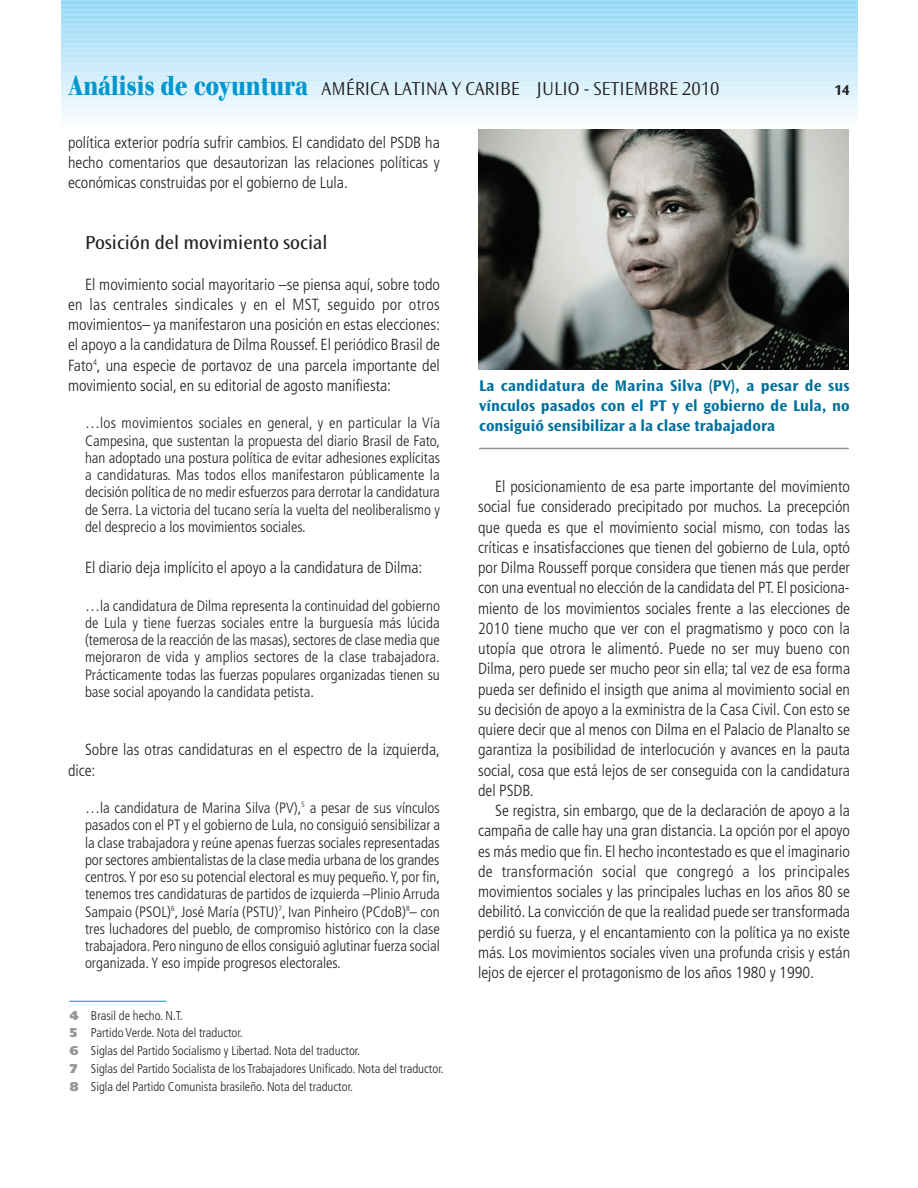
<style>
.page{position:relative;width:918px;height:1188px;background:#fff}
.page>*{position:absolute;margin:0;border:0;box-sizing:border-box;transform-origin:0 0}
.t1{font:300 19.5px "Ocean Sans Std";color:#231f20}
.t2{font:19.5px "Ocean Sans Std";color:#231f20}
.t3{font:300 condensed 16.2px/20.2px "Frutiger";color:#231f20;text-align:justify}
.t4{font:700 16.2px/20.2px "Ocean Sans Std";color:#00719c;text-align:justify}
.t5{font:300 condensed 15px/17.2px "Frutiger";color:#231f20;text-align:justify}
.t6{font:700 15px "Ocean Sans Std";color:#231f20}
.t7{font:300 condensed 12.75px/17.9px "Frutiger";color:#231f20}
.s1{font-family:"Walbaum";font-weight:700;font-size:27px;color:#0097cf}
.s2{font-family:"Frutiger LT Std";font-weight:900;font-stretch:normal;color:#939598}
</style>
<div class="page">
<hr style="left:61px;top:1px;width:796px;height:3px;background:#8fd8f7">
<hr style="left:61px;top:4px;width:796px;height:4px;background:#a3def8">
<hr style="left:61px;top:6px;width:796px;height:3px;background:#95daf8">
<hr style="left:61px;top:8px;width:796px;height:4px;background:#9edcf8">
<hr style="left:61px;top:10px;width:796px;height:3px;background:#98dbf8">
<hr style="left:61px;top:13px;width:796px;height:4px;background:#a4def8">
<hr style="left:61px;top:15px;width:796px;height:3px;background:#9cdcf8">
<hr style="left:61px;top:18px;width:796px;height:4px;background:#aae0f8">
<hr style="left:61px;top:20px;width:796px;height:3px;background:#a1ddf8">
<hr style="left:61px;top:23px;width:796px;height:4px;background:#afe2f8">
<hr style="left:61px;top:25px;width:796px;height:3px;background:#a5dff8">
<hr style="left:61px;top:28px;width:796px;height:4px;background:#b5e3f9">
<hr style="left:61px;top:30px;width:796px;height:3px;background:#aae0f9">
<hr style="left:61px;top:33px;width:796px;height:4px;background:#b9e5f9">
<hr style="left:61px;top:35px;width:796px;height:3px;background:#aee1f9">
<hr style="left:61px;top:38px;width:796px;height:4px;background:#bde6f9">
<hr style="left:61px;top:40px;width:796px;height:3px;background:#b3e3f9">
<hr style="left:61px;top:42px;width:796px;height:4px;background:#bde5f9">
<hr style="left:61px;top:46px;width:796px;height:3px;background:#b9e5fa">
<hr style="left:61px;top:47px;width:796px;height:4px;background:#c1e7fa">
<hr style="left:61px;top:49px;width:796px;height:3px;background:#bbe5fa">
<hr style="left:61px;top:52px;width:796px;height:4px;background:#c5e9fa">
<hr style="left:61px;top:54px;width:796px;height:3px;background:#bfe7fa">
<hr style="left:61px;top:57px;width:796px;height:4px;background:#caebfa">
<hr style="left:61px;top:59px;width:796px;height:3px;background:#c3e9fa">
<hr style="left:61px;top:62px;width:796px;height:4px;background:#ceecfa">
<hr style="left:61px;top:64px;width:796px;height:3px;background:#c7eafa">
<hr style="left:61px;top:67px;width:796px;height:4px;background:#d2edfb">
<hr style="left:61px;top:69px;width:796px;height:3px;background:#ccecfb">
<hr style="left:61px;top:71px;width:796px;height:4px;background:#ceedfb">
<hr style="left:61px;top:75px;width:796px;height:3px;background:#d1eefb">
<hr style="left:61px;top:78px;width:796px;height:3px;background:#d3effb">
<hr style="left:61px;top:81px;width:796px;height:4px;background:#d6f0fb">
<hr style="left:61px;top:85px;width:796px;height:4px;background:#d9f1fb">
<hr style="left:61px;top:89px;width:796px;height:3px;background:#ddf2fc">
<hr style="left:61px;top:91px;width:796px;height:4px;background:#dff3fc">
<hr style="left:61px;top:95px;width:796px;height:4px;background:#e2f4fc">
<hr style="left:61px;top:99px;width:796px;height:3px;background:#e6f6fc">
<hr style="left:61px;top:101px;width:796px;height:4px;background:#e8f6fd">
<hr style="left:61px;top:105px;width:796px;height:4px;background:#ebf8fd">
<hr style="left:61px;top:109px;width:796px;height:3px;background:#eff9fd">
<hr style="left:61px;top:112px;width:796px;height:3px;background:#f1fafd">
<hr style="left:61px;top:115px;width:796px;height:4px;background:#f4fbfe">
<hr style="left:61px;top:119px;width:796px;height:4px;background:#f8fcfe">
<hr style="left:61px;top:123px;width:796px;height:3px;background:#fbfdfe">
<img style="left:479px;top:129px;width:370px;height:241px">
<hr style="left:69px;top:1001px;width:97px;height:1px;background:#0097cf">
<hr style="left:479px;top:448px;width:370px;height:1px;background:#939598">
<p class="t1" style="left:68px;top:81px;width:653px"><span class="s1">Análisis de coyuntura</span> AMÉRICA LATINA Y CARIBE JULIO - SETIEMBRE 2010</p>
<p class="t6" style="left:834px;top:84px;width:17px">14</p>
<p class="t3" style="left:68px;top:133px;width:373px">política exterior podría sufrir cambios. El candidato del PSDB ha hecho comentarios que desautorizan las relaciones políticas y económicas construidas por el gobierno de Lula.</p>
<p class="t2" style="left:85px;top:235px;width:244px">Posición del movimiento social</p>
<p class="t3" style="left:68px;top:275px;width:374px;text-indent:17px">El movimiento social mayoritario –se piensa aquí, sobre todo en las centrales sindicales y en el MST, seguido por otros movimientos– ya manifestaron una posición en estas elecciones: el apoyo a la candidatura de Dilma Roussef. El periódico Brasil de Fato<sup>4</sup>, una especie de portavoz de una parcela importante del movimiento social, en su editorial de agosto manifiesta:</p>
<p class="t5" style="left:85px;top:416px;width:357px">…los movimientos sociales en general, y en particular la Vía Campesina, que sustentan la propuesta del diario Brasil de Fato, han adoptado una postura política de evitar adhesiones explícitas a candidaturas. Mas todos ellos manifestaron públicamente la decisión política de no medir esfuerzos para derrotar la candidatura de Serra. La victoria del tucano sería la vuelta del neoliberalismo y del desprecio a los movimientos sociales.</p>
<p class="t3" style="left:85px;top:559px;width:339px">El diario deja implícito el apoyo a la candidatura de Dilma:</p>
<p class="t5" style="left:85px;top:598px;width:356px">…la candidatura de Dilma representa la continuidad del gobierno de Lula y tiene fuerzas sociales entre la burguesía más lúcida (temerosa de la reacción de las masas), sectores de clase media que mejoraron de vida y amplios sectores de la clase trabajadora.<br>Prácticamente todas las fuerzas populares organizadas tienen su base social apoyando la candidata petista.</p>
<p class="t3" style="left:68px;top:741px;width:374px;text-indent:17px">Sobre las otras candidaturas en el espectro de la izquierda, dice:</p>
<p class="t5" style="left:85px;top:800px;width:356px">…la candidatura de Marina Silva (PV),<sup>5</sup> a pesar de sus vínculos pasados con el PT y el gobierno de Lula, no consiguió sensibilizar a la clase trabajadora y reúne apenas fuerzas sociales representadas por sectores ambientalistas de la clase media urbana de los grandes centros.Y por eso su potencial electoral es muy pequeño.Y, por fin, tenemos tres candidaturas de partidos de izquierda –Plinio Arruda Sampaio (PSOL)<sup>6</sup>, José María (PSTU)<sup>7</sup>, Ivan Pinheiro (PCdoB)<sup>8</sup>– con tres luchadores del pueblo, de compromiso histórico con la clase trabajadora. Pero ninguno de ellos consiguió aglutinar fuerza social organizada. Y eso impide progresos electorales.</p>
<p class="t7" style="left:70px;top:1007px;width:376px"><span class="s2">4</span> Brasil de hecho. N.T.<br><span class="s2">5</span> Partido Verde. Nota del traductor.<br><span class="s2">6</span> Siglas del Partido Socialismo y Libertad. Nota del traductor.<br><span class="s2">7</span> Siglas del Partido Socialista de los Trabajadores Unificado. Nota del traductor.<br><span class="s2">8</span> Sigla del Partido Comunista brasileño. Nota del traductor.</p>
<p class="t4" style="left:479px;top:376px;width:372px">La candidatura de Marina Silva (PV), a pesar de sus vínculos pasados con el PT y el gobierno de Lula, no consiguió sensibilizar a la clase trabajadora</p>
<p class="t3" style="left:478px;top:478px;width:374px;text-indent:17px">El posicionamiento de esa parte importante del movimiento social fue considerado precipitado por muchos. La precepción que queda es que el movimiento social mismo, con todas las críticas e insatisfacciones que tienen del gobierno de Lula, optó por Dilma Rousseff porque considera que tienen más que perder con una eventual no elección de la candidata del PT. El posiciona&shy;miento de los movimientos sociales frente a las elecciones de 2010 tiene mucho que ver con el pragmatismo y poco con la utopía que otrora le alimentó. Puede no ser muy bueno con Dilma, pero puede ser mucho peor sin ella; tal vez de esa forma pueda ser definido el insigth que anima al movimiento social en su decisión de apoyo a la exministra de la Casa Civil. Con esto se quiere decir que al menos con Dilma en el Palacio de Planalto se garantiza la posibilidad de interlocución y avances en la pauta social, cosa que está lejos de ser conseguida con la candidatura del PSDB.</p>
<p class="t3" style="left:478px;top:802px;width:374px;text-indent:17px">Se registra, sin embargo, que de la declaración de apoyo a la campaña de calle hay una gran distancia. La opción por el apoyo es más medio que fin. El hecho incontestado es que el imaginario de transformación social que congregó a los principales movimientos sociales y las principales luchas en los años 80 se debilitó.La convicción de que la realidad puede ser transformada perdió su fuerza, y el encantamiento con la política ya no existe más. Los movimientos sociales viven una profunda crisis y están lejos de ejercer el protagonismo de los años 1980 y 1990.</p>
</div>
